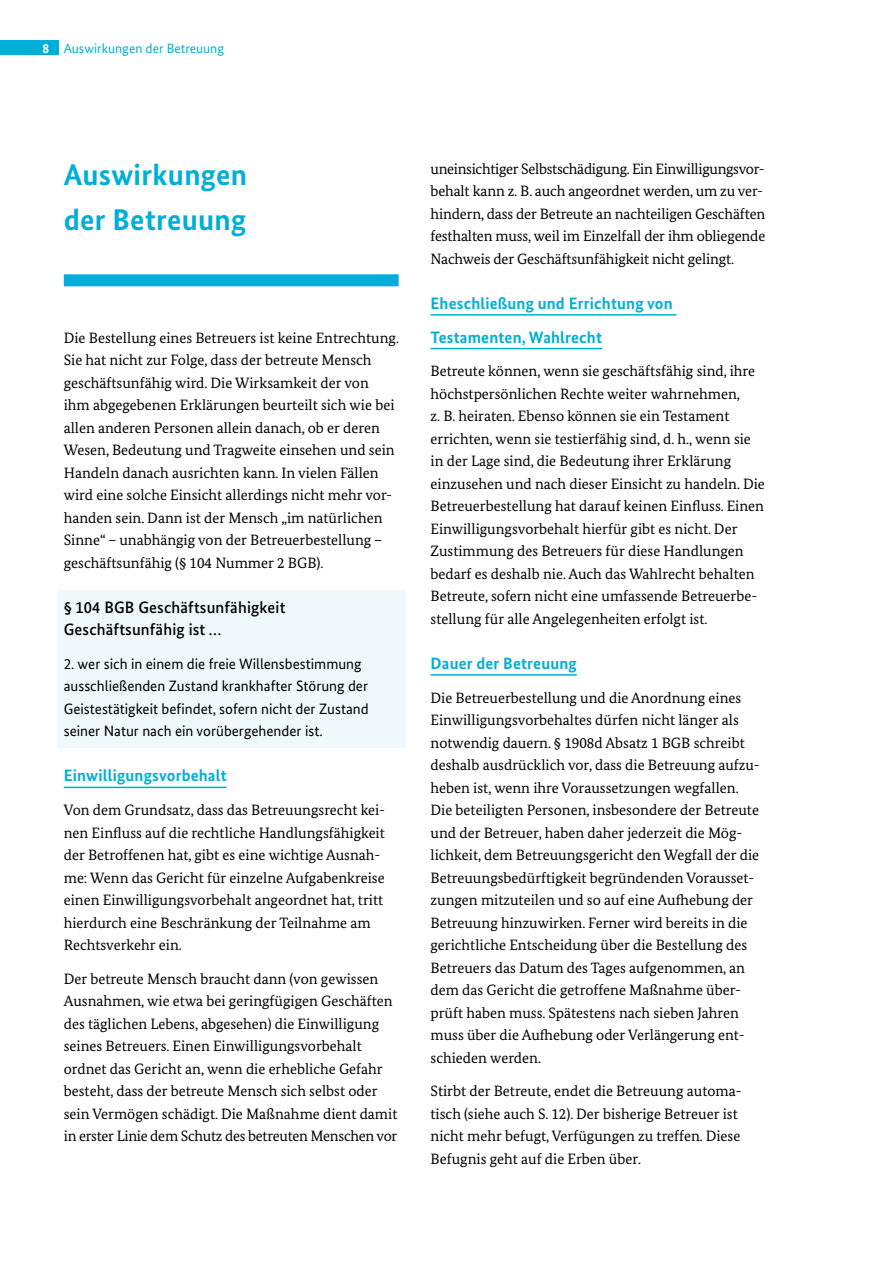
<style>
.page{position:relative;width:893px;height:1263px;background:#fff}
.page>*{position:absolute;margin:0;border:0;box-sizing:border-box;transform-origin:0 0}
.H1_Überschrift{font:700 30px/45px "Bundes Sans";letter-spacing:.01em;color:#00afd7}
.H2_Überschrift{font:700 16.5px/33.8px "Bundes Sans";letter-spacing:.01em;color:#00afd7}
.H3_Headline_Paragrap{font:500 16.5px/22.5px "Bundes Sans";letter-spacing:.01em;color:#000}
.P_Fließtext{font:15px/22.5px "Bundes Serif";color:#000}
.P_Fließtext_Paragrap{font:15px/22.5px "Bundes Sans";color:#000}
.t1{font:13.5px "Bundes Sans";color:#00afd7}
.s1{font-weight:700;color:#fff}
</style>
<div class="page">
<div style="left:0;top:41px;width:58px;height:14px;background:#00afd7"></div>
<div style="left:57px;top:590px;width:349px;height:158px;background:#eff8fb"></div>
<hr style="left:431px;top:314px;width:245px;height:2px;background:#00afd7">
<hr style="left:431px;top:348px;width:171px;height:1px;background:#00afd7">
<hr style="left:431px;top:674px;width:146px;height:2px;background:#00afd7">
<hr style="left:64px;top:787px;width:163px;height:1px;background:#00afd7">
<div style="left:64px;top:274px;width:335px;height:12px;background:#00afd7"></div>
<p class="t1" style="left:43px;top:40px;width:183px"><span class="s1">8</span> Auswirkungen der Betreuung</p>
<h1 class="H1_Überschrift" style="left:64px;top:152px;width:185px">Auswirkungen der Betreuung</h1>
<p class="P_Fließtext" style="left:64px;top:326px;width:337px">Die Bestellung eines Betreuers ist keine Entrechtung.<br>Sie hat nicht zur Folge, dass der betreute Mensch geschäftsunfähig wird. Die Wirksamkeit der von<br>ihm abgegebenen Erklärungen beurteilt sich wie bei allen anderen Personen allein danach, ob er deren Wesen, Bedeutung und Tragweite einsehen und sein Handeln danach ausrichten kann. In vielen Fällen wird eine solche Einsicht allerdings nicht mehr vor&shy;handen sein. Dann ist der Mensch „im natürlichen Sinne“ – unabhängig von der Betreuerbestellung – geschäftsunfähig (§ 104 Nummer 2 BGB).</p>
<h3 class="H3_Headline_Paragrap" style="left:64px;top:595px;width:223px">§ 104 BGB Geschäftsunfähigkeit<br>Geschäftsunfähig ist …</h3>
<p class="P_Fließtext_Paragrap" style="left:64px;top:652px;width:306px">2. wer sich in einem die freie Willensbestimmung ausschließenden Zustand krankhafter Störung der Geistestätigkeit befindet, sofern nicht der Zustand seiner Natur nach ein vorübergehender ist.</p>
<h2 class="H2_Überschrift" style="left:64px;top:759px;width:164px">Einwilligungsvorbehalt</h2>
<p class="P_Fließtext" style="left:64px;top:799px;width:323px">Von dem Grundsatz, dass das Betreuungsrecht kei&shy;nen Einfluss auf die rechtliche Handlungsfähigkeit der Betroffenen hat, gibt es eine wichtige Ausnah&shy;me: Wenn das Gericht für einzelne Aufgabenkreise einen Einwilligungsvorbehalt angeordnet hat, tritt hierdurch eine Beschränkung der Teilnahme am Rechtsverkehr ein.</p>
<p class="P_Fließtext" style="left:64px;top:967px;width:335px">Der betreute Mensch braucht dann (von gewissen Ausnahmen, wie etwa bei geringfügigen Geschäften des täglichen Lebens, abgesehen) die Einwilligung seines Betreuers. Einen Einwilligungsvorbehalt ordnet das Gericht an, wenn die erhebliche Gefahr besteht, dass der betreute Mensch sich selbst oder sein Vermögen schädigt. Die Maßnahme dient damit in erster Linie dem Schutz des betreuten Menschen vor</p>
<p class="P_Fließtext" style="left:431px;top:157px;width:336px">uneinsichtiger Selbstschädigung. Ein Einwilligungsvor&shy;behalt kann z. B. auch angeordnet werden, um zu ver&shy;hindern, dass der Betreute an nachteiligen Geschäften festhalten muss, weil im Einzelfall der ihm obliegende Nachweis der Geschäftsunfähigkeit nicht gelingt.</p>
<h2 class="H2_Überschrift" style="left:431px;top:286px;width:244px">Eheschließung und Errichtung von<br>Testamenten, Wahlrecht</h2>
<p class="P_Fließtext" style="left:431px;top:360px;width:336px">Betreute können, wenn sie geschäftsfähig sind, ihre höchstpersönlichen Rechte weiter wahrnehmen,<br>z. B. heiraten. Ebenso können sie ein Testament errichten, wenn sie testierfähig sind, d. h., wenn sie in der Lage sind, die Bedeutung ihrer Erklärung einzusehen und nach dieser Einsicht zu handeln. Die Betreuerbestellung hat darauf keinen Einfluss. Einen Einwilligungsvorbehalt hierfür gibt es nicht. Der Zustimmung des Betreuers für diese Handlungen bedarf es deshalb nie. Auch das Wahlrecht behalten Betreute, sofern nicht eine umfassende Betreuerbe&shy;stellung für alle Angelegenheiten erfolgt ist.</p>
<h2 class="H2_Überschrift" style="left:431px;top:646px;width:148px">Dauer der Betreuung</h2>
<p class="P_Fließtext" style="left:431px;top:686px;width:331px">Die Betreuerbestellung und die Anordnung eines Einwilligungsvorbehaltes dürfen nicht länger als notwendig dauern. § 1908d Absatz 1 BGB schreibt deshalb ausdrücklich vor, dass die Betreuung aufzu&shy;heben ist, wenn ihre Voraussetzungen wegfallen.<br>Die beteiligten Personen, insbesondere der Betreute und der Betreuer, haben daher jederzeit die Mög&shy;lichkeit, dem Betreuungsgericht den Wegfall der die Betreuungsbedürftigkeit begründenden Vorausset&shy;zungen mitzuteilen und so auf eine Aufhebung der Betreuung hinzuwirken. Ferner wird bereits in die gerichtliche Entscheidung über die Bestellung des Betreuers das Datum des Tages aufgenommen, an dem das Gericht die getroffene Maßnahme über&shy;prüft haben muss. Spätestens nach sieben Jahren muss über die Aufhebung oder Verlängerung ent&shy;schieden werden.</p>
<p class="P_Fließtext" style="left:431px;top:1080px;width:313px">Stirbt der Betreute, endet die Betreuung automa&shy;tisch (siehe auch S. 12). Der bisherige Betreuer ist nicht mehr befugt, Verfügungen zu treffen. Diese Befugnis geht auf die Erben über.</p>
</div>
